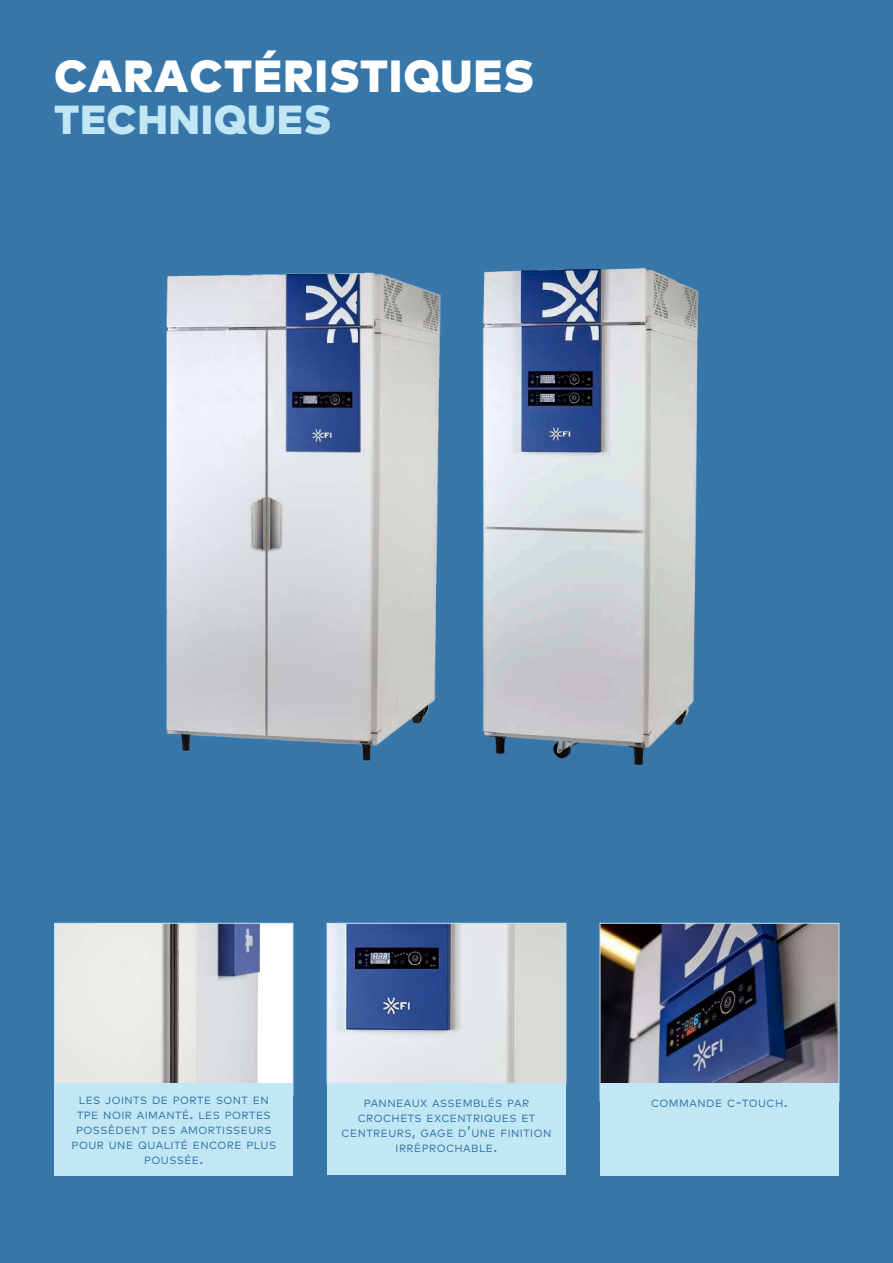
<style>
.page{position:relative;width:893px;height:1263px;background:#3776a8}
.page>*{position:absolute;margin:0;border:0;box-sizing:border-box;transform-origin:0 0}
.t1{font:900 45px "Mark";letter-spacing:.03em;color:#fff}
.t2{font:900 40.5px "Mark";letter-spacing:.03em;color:#c2e7f4}
.t3{font:10.5px/15px "Mark";letter-spacing:.045em;color:#3776a8;text-align:center}
.s1{font-size:15px}
</style>
<div class="page">
<div style="left:327px;top:1066px;width:239px;height:109px;background:#c2e7f4"></div>
<img style="left:57px;top:925px;width:234px;height:158px">
<div style="left:55px;top:923px;width:238px;height:172px;border:1px solid #c2e7f4"></div>
<img style="left:329px;top:925px;width:235px;height:156px">
<div style="left:327px;top:923px;width:239px;height:160px;border:1px solid #c2e7f4"></div>
<img style="left:602px;top:925px;width:235px;height:158px">
<div style="left:600px;top:923px;width:239px;height:178px;border:1px solid #c2e7f4"></div>
<img style="left:166px;top:272px;width:223px;height:490px">
<img style="left:389px;top:267px;width:310px;height:499px">
<div style="left:55px;top:1083px;width:238px;height:92px;background:#c2e7f4"></div>
<div style="left:600px;top:1083px;width:239px;height:92px;background:#c2e7f4"></div>
<h1 class="t1" style="left:55px;top:47px;width:481px">CARACTÉRISTIQUES</h1>
<h2 class="t2" style="left:55px;top:93px;width:278px">TECHNIQUES</h2>
<p class="t3" style="left:72px;top:1093px;width:206px">LES JOINTS DE PORTE SONT EN<br>TPE NOIR AIMANTÉ<span class="s1">.</span> LES PORTES<br>POSSÈDENT DES AMORTISSEURS<br>POUR UNE QUALITÉ ENCORE PLUS<br>POUSSÉE<span class="s1">.</span></p>
<p class="t3" style="left:651px;top:1096px;width:138px">COMMANDE C<span class="s1">-</span>TOUCH<span class="s1">.</span></p>
<p class="t3" style="left:342px;top:1095px;width:211px">PANNEAUX ASSEMBLÉS PAR<br>CROCHETS EXCENTRIQUES ET<br>CENTREURS<span class="s1">,</span> GAGE D<span class="s1">’</span>UNE FINITION<br>IRRÉPROCHABLE<span class="s1">.</span></p>
</div>
